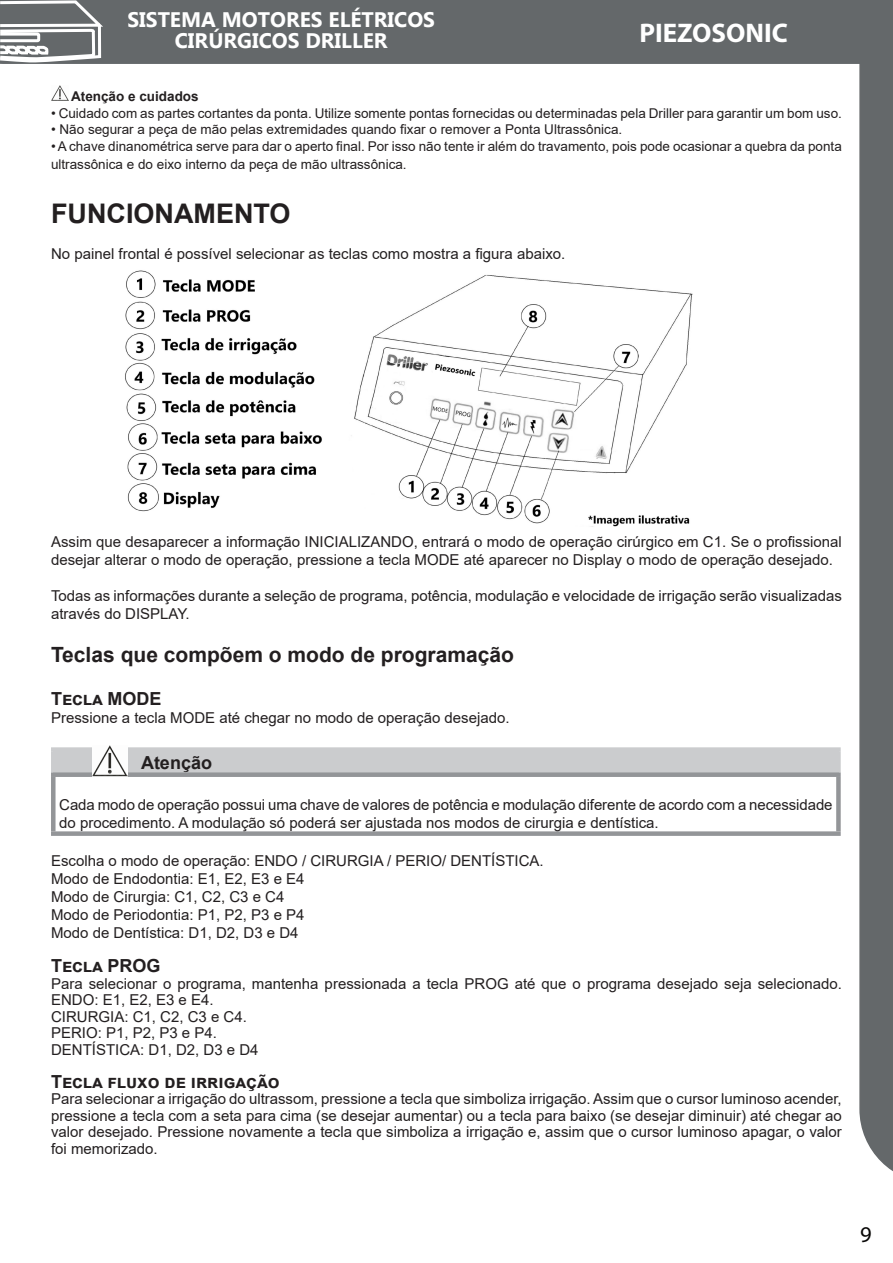
<style>
.page{position:relative;width:893px;height:1263px;background:#fff}
.page>*{position:absolute;margin:0;border:0;box-sizing:border-box;transform-origin:0 0}
.Título_sumário{font:700 27px "Arial";color:#231f20}
.t1{font:700 27px "Myriad Pro";color:#fff}
.t2{font:22.5px "Myriad Pro";color:#070605}
.t3{font:700 21px/21px "Myanmar Text";color:#fff;text-align:center}
.texto_normal{font:700 21px "Arial";color:#231f20}
.Normal_texto{font:700 18px "Arial";color:#231f20}
.texto_normal-2{font:15px/16.5px "Arial";color:#231f20}
.Normal_texto-2{font:15px "Arial";color:#231f20}
.Normal_texto-3{font:13.5px/18px "Arial";color:#231f20}
.Título_sumário-2{font:700 13.5px "Arial";color:#231f20}
</style>
<div class="page">
<div style="left:107px;top:0;width:752px;height:64px;background:#64686a"></div>
<div style="left:859px;top:0;width:34px;height:1171px;background:#64686a"></div>
<svg style="left:0;top:0;width:107px;height:64px"></svg>
<img style="left:51px;top:85px;width:18px;height:16px">
<div style="left:53px;top:750px;width:785px;height:25px;background:#cbccce"></div>
<div style="left:51px;top:747px;width:790px;height:5px;background:#cbccce"></div>
<div style="left:51px;top:752px;width:5px;height:20px;background:#cbccce"></div>
<div style="left:836px;top:752px;width:5px;height:20px;background:#cbccce"></div>
<div style="left:51px;top:772px;width:790px;height:5px;background:#939598"></div>
<div style="left:51px;top:777px;width:5px;height:54px;background:#939598"></div>
<div style="left:836px;top:777px;width:5px;height:54px;background:#939598"></div>
<div style="left:51px;top:831px;width:790px;height:5px;background:#939598"></div>
<img style="left:125px;top:270px;width:568px;height:257px">
<img style="left:92px;top:746px;width:36px;height:30px">
<h3 class="t3" style="left:127px;top:9px;width:309px">SISTEMA MOTORES ELÉTRICOS<br>CIRÚRGICOS DRILLER</h3>
<h1 class="t1" style="left:639px;top:16px;width:150px">PIEZOSONIC</h1>
<p class="Título_sumário-2" style="left:71px;top:87px;width:129px">Atenção e cuidados</p>
<p class="Normal_texto-3" style="left:51px;top:104px;width:792px">• Cuidado com as partes cortantes da ponta. Utilize somente pontas fornecidas ou determinadas pela Driller para garantir um bom uso.</p>
<p class="Normal_texto-3" style="left:51px;top:121px;width:573px">• Não segurar a peça de mão pelas extremidades quando fixar o remover a Ponta Ultrassônica.</p>
<p class="Normal_texto-3" style="left:51px;top:137px;width:792px">• A chave dinanométrica serve para dar o aperto final. Por isso não tente ir além do travamento, pois pode ocasionar a quebra da ponta ultrassônica e do eixo interno da peça de mão ultrassônica.</p>
<p class="Título_sumário" style="left:51px;top:194px;width:241px">FUNCIONAMENTO</p>
<p class="Normal_texto-2" style="left:51px;top:243px;width:516px">No painel frontal é possível selecionar as teclas como mostra a figura abaixo.</p>
<p class="texto_normal-2" style="left:51px;top:532px;width:792px;line-height:18px">Assim que desaparecer a informação INICIALIZANDO, entrará o modo de operação cirúrgico em C1. Se o profissional desejar alterar o modo de operação, pressione a tecla MODE até aparecer no Display o modo de operação desejado.</p>
<p class="texto_normal-2" style="left:51px;top:586px;width:792px;line-height:18px">Todas as informações durante a seleção de programa, potência, modulação e velocidade de irrigação serão visualizadas através do DISPLAY.</p>
<p class="texto_normal" style="left:51px;top:640px;width:464px">Teclas que compõem o modo de programação</p>
<p class="Normal_texto" style="left:51px;top:686px;width:112px">Tecla MODE</p>
<p class="texto_normal-2" style="left:51px;top:710px;width:460px">Pressione a tecla MODE até chegar no modo de operação desejado.</p>
<p class="Normal_texto" style="left:141px;top:750px;width:73px">Atenção</p>
<p class="texto_normal-2" style="left:59px;top:795px;width:775px;line-height:18px">Cada modo de operação possui uma chave de valores de potência e modulação diferente de acordo com a necessidade do procedimento. A modulação só poderá ser ajustada nos modos de cirurgia e dentística.</p>
<p class="texto_normal-2" style="left:51px;top:852px;width:494px">Escolha o modo de operação: ENDO / CIRURGIA / PERIO/ DENTÍSTICA.</p>
<p class="texto_normal-2" style="left:51px;top:870px;width:255px">Modo de Endodontia: E1, E2, E3 e E4</p>
<p class="texto_normal-2" style="left:51px;top:888px;width:235px">Modo de Cirurgia: C1, C2, C3 e C4</p>
<p class="texto_normal-2" style="left:51px;top:906px;width:255px">Modo de Periodontia: P1, P2, P3 e P4</p>
<p class="texto_normal-2" style="left:51px;top:924px;width:249px">Modo de Dentística: D1, D2, D3 e D4</p>
<p class="Normal_texto" style="left:51px;top:953px;width:111px">Tecla PROG</p>
<p class="texto_normal-2" style="left:51px;top:975px;width:792px">Para selecionar o programa, mantenha pressionada a tecla PROG até que o programa desejado seja selecionado.<br>ENDO: E1, E2, E3 e E4.</p>
<p class="texto_normal-2" style="left:51px;top:1008px;width:197px">CIRURGIA: C1, C2, C3 e C4.</p>
<p class="texto_normal-2" style="left:51px;top:1025px;width:167px">PERIO: P1, P2, P3 e P4.</p>
<p class="texto_normal-2" style="left:51px;top:1041px;width:209px">DENTÍSTICA: D1, D2, D3 e D4</p>
<p class="Normal_texto" style="left:51px;top:1069px;width:230px">Tecla fluxo de irrigação</p>
<p class="texto_normal-2" style="left:51px;top:1091px;width:792px;text-align:justify">Para selecionar a irrigação do ultrassom, pressione a tecla que simboliza irrigação. Assim que o cursor luminoso acender, pressione a tecla com a seta para cima (se desejar aumentar) ou a tecla para baixo (se desejar diminuir) até chegar ao valor desejado. Pressione novamente a tecla que simboliza a irrigação e, assim que o cursor luminoso apagar, o valor foi memorizado.</p>
<h2 class="t2" style="left:860px;top:1220px;width:13px">9</h2>
</div>
